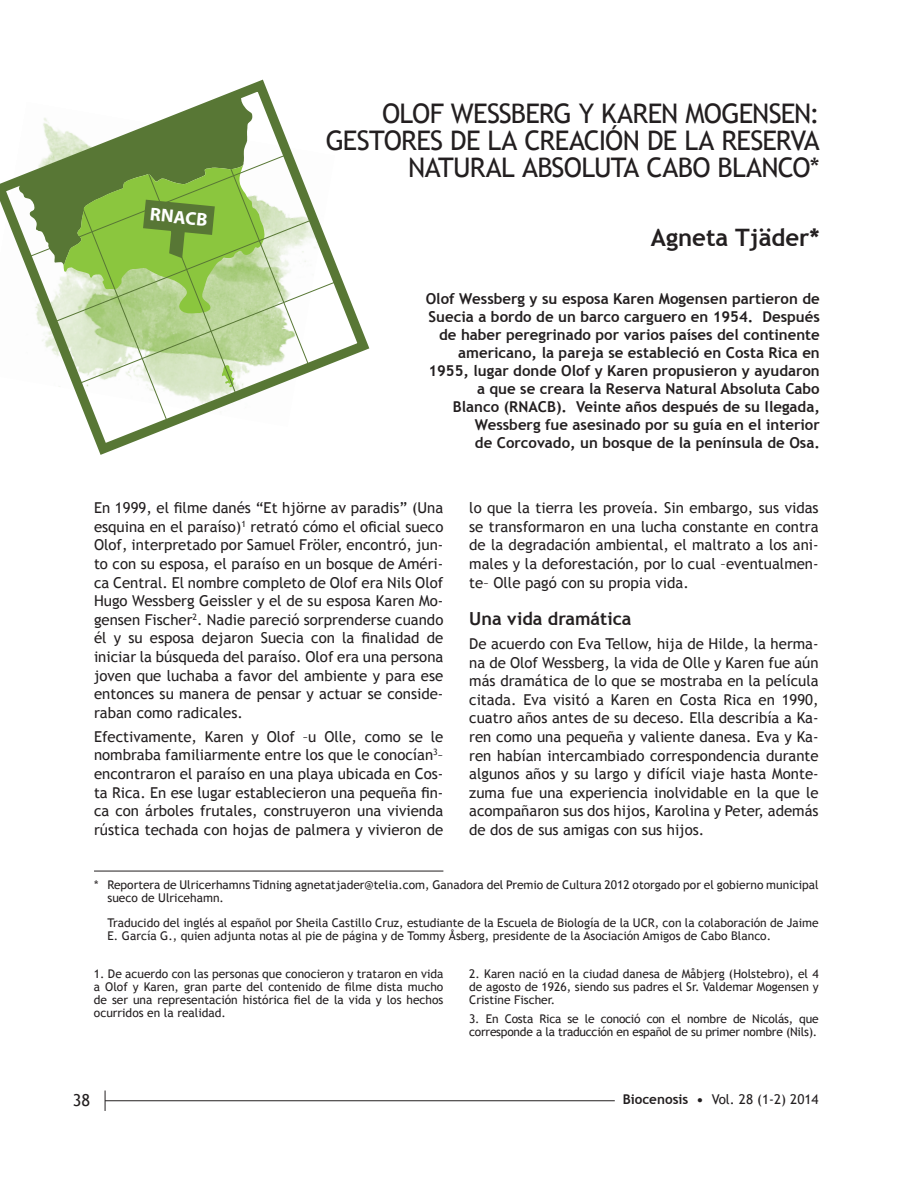
<style>
.page{position:relative;width:918px;height:1188px;background:#fff}
.page>*{position:absolute;margin:0;border:0;box-sizing:border-box;transform-origin:0 0}
.t1{font:27px/27px "Trebuchet MS";letter-spacing:-.025em;color:#231f20;text-align:right}
.t2{font:700 24px "Trebuchet MS";color:#231f20}
.t3{font:700 18.45px "Myriad Pro";color:#fff}
.t4{font:700 18px "Trebuchet MS";color:#231f20}
.t5{font:16.5px "Trebuchet MS";color:#231f20}
.t6{font:15px/18.6px "Trebuchet MS";color:#231f20;text-align:justify}
.t7{font:700 15px/18px "Trebuchet MS";color:#231f20;text-align:right}
.t8{font:13.5px "Trebuchet MS";color:#231f20}
.t9{font:12px/12.8px "Trebuchet MS";color:#231f20}
.t10{font:12px/12.8px "Trebuchet MS";letter-spacing:-.02em;color:#231f20}
.s1{font-weight:700}
</style>
<div class="page">
<svg style="left:105px;top:1091px;width:1px;height:20px"></svg>
<hr style="left:105px;top:1100px;width:510px;height:1px;background:#231f20">
<svg style="left:0;top:79px;width:370px;height:376px"></svg>
<svg style="left:19px;top:95px;width:317px;height:329px"></svg>
<hr style="left:94px;top:871px;width:349px;height:1px;background:#231f20">
<p class="t3" style="left:152px;top:202px;width:59px;rotate:6deg">RNACB</p>
<h1 class="t1" style="left:326px;top:100px;width:496px">OLOF WESSBERG Y KAREN MOGENSEN:<br>GESTORES DE LA CREACIÓN DE LA RESERVA<br>NATURAL ABSOLUTA CABO BLANCO*</h1>
<h2 class="t2" style="left:651px;top:222px;width:170px">Agneta Tjäder*</h2>
<p class="t7" style="left:426px;top:289px;width:396px">Olof Wessberg y su esposa Karen Mogensen partieron de Suecia a bordo de un barco carguero en 1954. Después de haber peregrinado por varios países del continente americano, la pareja se estableció en Costa Rica en 1955, lugar donde Olof y Karen propusieron y ayudaron a que se creara la Reserva Natural Absoluta Cabo<br>Blanco (RNACB). Veinte años después de su llegada, Wessberg fue asesinado por su guía en el interior<br>de Corcovado, un bosque de la península de Osa.</p>
<p class="t6" style="left:94px;top:499px;width:351px">En 1999, el filme danés “Et hjörne av paradis” (Una esquina en el paraíso)<sup>1</sup> retrató cómo el oficial sueco Olof, interpretado por Samuel Fröler, encontró, jun&shy;to con su esposa, el paraíso en un bosque de Améri&shy;ca Central. El nombre completo de Olof era Nils Olof Hugo Wessberg Geissler y el de su esposa Karen Mo&shy;gensen Fischer<sup>2</sup>. Nadie pareció sorprenderse cuando él y su esposa dejaron Suecia con la finalidad de iniciar la búsqueda del paraíso. Olof era una persona joven que luchaba a favor del ambiente y para ese entonces su manera de pensar y actuar se conside&shy;raban como radicales.</p>
<p class="t6" style="left:94px;top:727px;width:351px">Efectivamente, Karen y Olof –u Olle, como se le nombraba familiarmente entre los que le conocían<sup>3</sup>– encontraron el paraíso en una playa ubicada en Cos&shy;ta Rica. En ese lugar establecieron una pequeña fin&shy;ca con árboles frutales, construyeron una vivienda rústica techada con hojas de palmera y vivieron de</p>
<p class="t6" style="left:469px;top:499px;width:351px">lo que la tierra les proveía. Sin embargo, sus vidas se transformaron en una lucha constante en contra de la degradación ambiental, el maltrato a los ani&shy;males y la deforestación, por lo cual –eventualmen&shy;te– Olle pagó con su propia vida.</p>
<p class="t4" style="left:469px;top:607px;width:164px">Una vida dramática</p>
<p class="t6" style="left:469px;top:635px;width:351px">De acuerdo con Eva Tellow, hija de Hilde, la herma&shy;na de Olof Wessberg, la vida de Olle y Karen fue aún más dramática de lo que se mostraba en la película citada. Eva visitó a Karen en Costa Rica en 1990, cuatro años antes de su deceso. Ella describía a Ka&shy;ren como una pequeña y valiente danesa. Eva y Ka&shy;ren habían intercambiado correspondencia durante algunos años y su largo y difícil viaje hasta Monte&shy;zuma fue una experiencia inolvidable en la que le acompañaron sus dos hijos, Karolina y Peter, además de dos de sus amigas con sus hijos.</p>
<p class="t9" style="left:108px;top:879px;width:713px;text-indent:-14px">* Reportera de Ulricerhamns Tidning agnetatjader@telia.com, Ganadora del Premio de Cultura 2012 otorgado por el gobierno municipal sueco de Ulricehamn.</p>
<p class="t9" style="left:108px;top:917px;width:713px">Traducido del inglés al español por Sheila Castillo Cruz, estudiante de la Escuela de Biología de la UCR, con la colaboración de Jaime<br>E. García G., quien adjunta notas al pie de página y de Tommy Åsberg, presidente de la Asociación Amigos de Cabo Blanco.</p>
<p class="t9" style="left:94px;top:968px;width:351px;text-align:justify">1. De acuerdo con las personas que conocieron y trataron en vida a Olof y Karen, gran parte del contenido de filme dista mucho de ser una representación histórica fiel de la vida y los hechos ocurridos en la realidad.</p>
<p class="t9" style="left:469px;top:968px;width:351px;text-align:justify">2. Karen nació en la ciudad danesa de Måbjerg (Holstebro), el 4 de agosto de 1926, siendo sus padres el Sr. Valdemar Mogensen y Cristine Fischer.</p>
<p class="t10" style="left:469px;top:1013px;width:351px">3. En Costa Rica se le conoció con el nombre de Nicolás, que corresponde a la traducción en español de su primer nombre (Nils).</p>
<p class="t5" style="left:73px;top:1091px;width:19px">38</p>
<p class="t8" style="left:623px;top:1092px;width:197px"><span class="s1">Biocenosis •</span> Vol. 28 (1-2) 2014</p>
</div>
